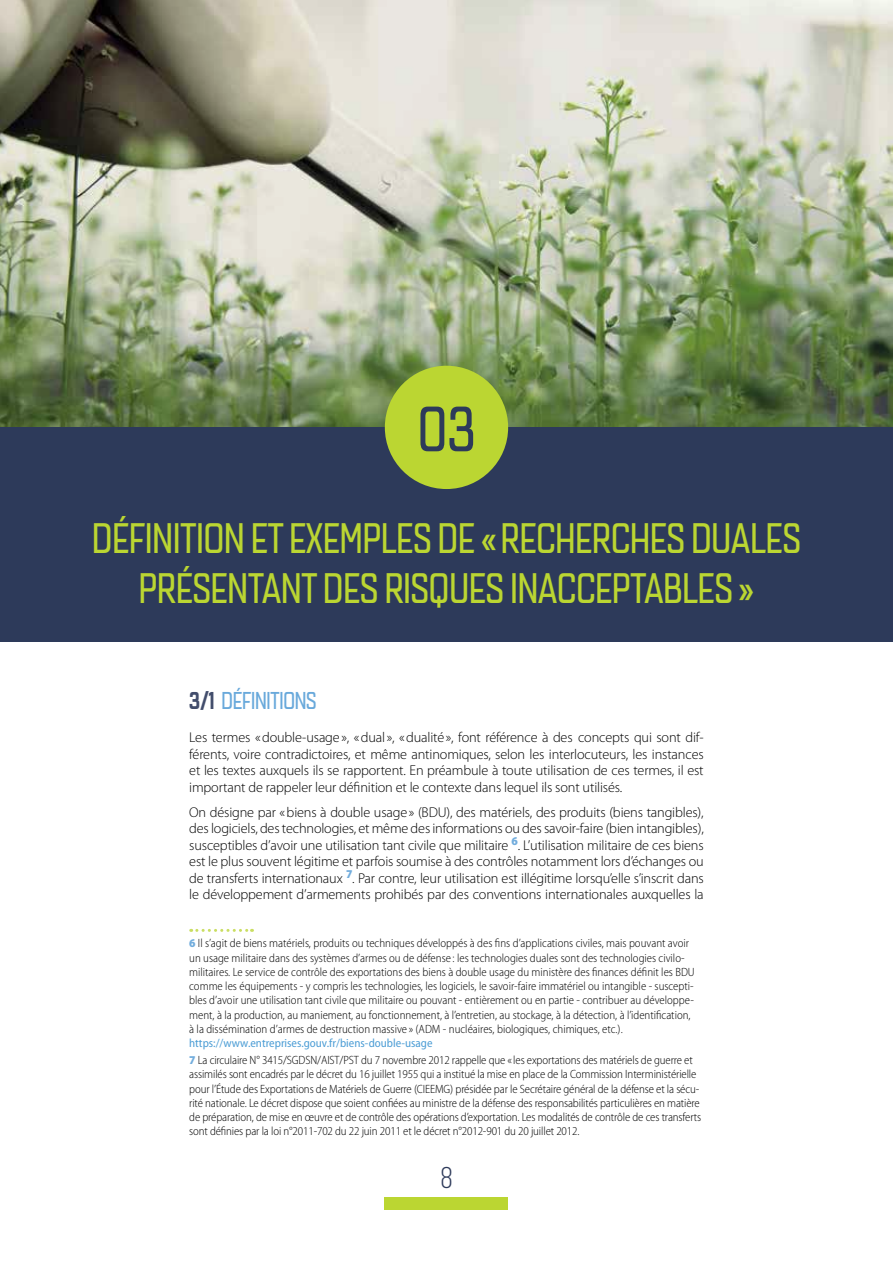
<style>
.page{position:relative;width:893px;height:1263px;background:#fff}
.page>*{position:absolute;margin:0;border:0;box-sizing:border-box;transform-origin:0 0}
.t1{font:63px "Quarca Con Reg";color:#2d3a5a}
.t2{font:42px/50.4px "Quarca Con Reg";color:#bbd632;text-align:center}
.t3{font:30px "Bebas Neue";color:#2d3a5a}
.t4{font:24px "Quarca Con Reg";letter-spacing:-.01em;color:#69a9db}
.t5{font:300 14.25px/16.5px "Myriad Pro";letter-spacing:-.01em;color:#000;text-align:justify}
.t6{font:300 semi-condensed 12px/14.2px "Myriad Pro";letter-spacing:-.005em;color:#000}
.s1{font-family:"Quarca Con Med";color:#424d6c}
.s2{font-weight:900;color:#72addd}
.s3{font-weight:400;color:#4c9dd5}
</style>
<div class="page">
<div style="left:385px;top:1197px;width:123px;height:13px;background:#bbd632"></div>
<svg style="left:191px;top:929px;width:61px;height:3px"></svg>
<img style="left:0;top:0;width:893px;height:427px">
<div style="left:0;top:427px;width:893px;height:215px;background:#2d3a5a"></div>
<div style="left:385px;top:366px;width:123px;height:123px;background:#bbd632;border-radius:50%"></div>
<h1 class="t1" style="left:417px;top:391px;width:60px">03</h1>
<h2 class="t2" style="left:92px;top:513px;width:710px">DÉFINITION ET EXEMPLES DE «RECHERCHES DUALES<br>PRÉSENTANT DES RISQUES INACCEPTABLES »</h2>
<h3 class="t4" style="left:189px;top:686px;width:129px"><span class="s1">3/1</span> DÉFINITIONS</h3>
<p class="t5" style="left:189px;top:729px;width:516px">Les termes «double-usage», «dual», «dualité», font référence à des concepts qui sont dif&shy;férents, voire contradictoires, et même antinomiques, selon les interlocuteurs, les instances et les textes auxquels ils se rapportent. En préambule à toute utilisation de ces termes, il est important de rappeler leur définition et le contexte dans lequel ils sont utilisés.</p>
<p class="t5" style="left:189px;top:804px;width:516px">On désigne par «biens à double usage» (BDU), des matériels, des produits (biens tangibles), des logiciels, des technologies, et même des informations ou des savoir-faire (bien intangibles), susceptibles d’avoir une utilisation tant civile que militaire <sup>6</sup>. L’utilisation militaire de ces biens est le plus souvent légitime et parfois soumise à des contrôles notamment lors d’échanges ou de transferts internationaux <sup>7</sup>. Par contre, leur utilisation est illégitime lorsqu’elle s’inscrit dans le développement d’armements prohibés par des conventions internationales auxquelles la</p>
<p class="t6" style="left:189px;top:936px;width:507px"><span class="s2">6</span> Il s’agit de biens matériels, produits ou techniques développés à des fins d’applications civiles, mais pouvant avoir un usage militaire dans des systèmes d’armes ou de défense : les technologies duales sont des technologies civilo&shy;militaires. Le service de contrôle des exportations des biens à double usage du ministère des finances définit les BDU comme les équipements - y compris les technologies, les logiciels, le savoir-faire immatériel ou intangible - suscepti&shy;bles d’avoir une utilisation tant civile que militaire ou pouvant - entièrement ou en partie - contribuer au développe&shy;ment, à la production, au maniement, au fonctionnement, à l’entretien, au stockage, à la détection, à l’identification, à la dissémination d’armes de destruction massive » (ADM - nucléaires, biologiques, chimiques, etc.).</p>
<p class="t6" style="left:189px;top:1035px;width:505px;line-height:17px"><span class="s3">https://www.entreprises.gouv.fr/biens-double-usage<br></span><span class="s2">7</span> La circulaire N° 3415/SGDSN/AIST/PST du 7 novembre 2012 rappelle que «les exportations des matériels de guerre et</p>
<p class="t6" style="left:189px;top:1067px;width:513px">assimilés sont encadrés par le décret du 16 juillet 1955 qui a institué la mise en place de la Commission Interministérielle pour l’Étude des Exportations de Matériels de Guerre (CIEEMG) présidée par le Secrétaire général de la défense et la sécu&shy;rité nationale. Le décret dispose que soient confiées au ministre de la défense des responsabilités particulières en matière de préparation, de mise en œuvre et de contrôle des opérations d’exportation. Les modalités de contrôle de ces transferts sont définies par la loi n°2011-702 du 22 juin 2011 et le décret n°2012-901 du 20 juillet 2012.</p>
<h3 class="t3" style="left:441px;top:1161px;width:13px">8</h3>
</div>
